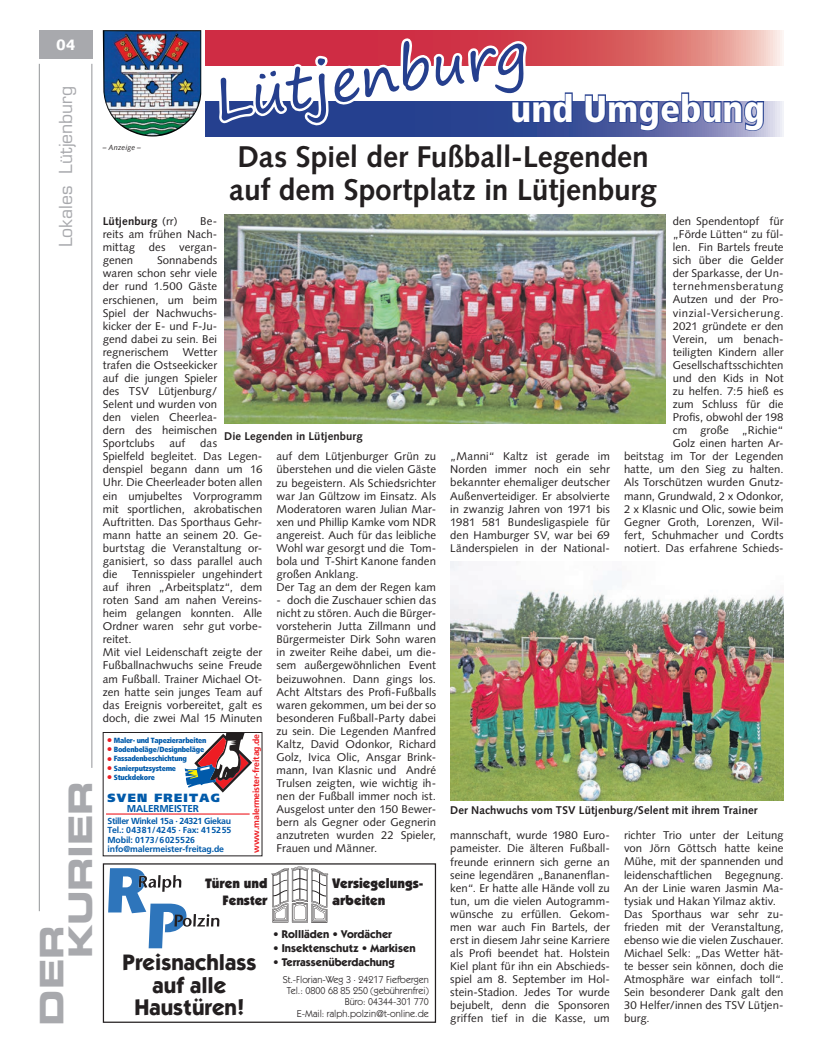
<style>
.page{position:relative;width:819px;height:1053px;background:#fff}
.page>*{position:absolute;margin:0;border:0;box-sizing:border-box;transform-origin:0 0}
.t1{font:57.5px "Segoe Print";color:#253f8e}
.t2{font:900 condensed 37.5px "Frutiger LT Std";color:#fff}
.t3{font:32.5px/28.9px "Eurostile LT Std Bold Ex 2";letter-spacing:-.01em;color:#a8a9ad}
.t4{font:700 30px/32.5px "Syntax LT Std";letter-spacing:-.005em;color:#231f20}
.t5{font:700 22.5px/22.5px "ITC Kabel Std";color:#231f20;text-align:center}
.t6{font:17.5px "Eurostile LT Std";color:#a8a9ad}
.t7{font:900 15px "Syntax LT Std";color:#fff}
.t8{font:900 13.75px/16.5px "ITC Kabel Std";color:#231f20;text-align:right}
.t9{font:900 11.88px "Frutiger LT Std";letter-spacing:.11em;color:#015aaa}
.t10{font:11.25px/13px "Syntax";letter-spacing:.005em;color:#231f20;text-align:justify}
.t11{font:700 11.25px "Syntax LT Std";letter-spacing:.01em;color:#231f20}
.t12{font:700 11.25px "ITC Kabel Std";color:#231f20}
.t13{font:700 11.25px "Syntax";letter-spacing:.01em;color:#231f20}
.t14{font:10px/11.2px "ITC Kabel Std";color:#231f20;text-align:right}
.t15{font:700 10px "Frutiger LT Std";letter-spacing:-.02em;color:#015aaa}
.t16{font:700 8.75px/9.4px "Frutiger LT Std";letter-spacing:-.02em;color:#015aaa}
.t17{font:700 8.75px "Frutiger LT Std";letter-spacing:-.02em;color:#ee1d23}
.t18{font:900 condensed 7.5px "Frutiger LT Std";letter-spacing:-.03em;color:#015aaa}
.t19{font:italic 7.5px "Syntax LT Std";letter-spacing:.01em;color:#231f20}
.s1{font-weight:400}
.s2{font-size:11.25px;color:#ee1d23}
</style>
<div class="page">
<hr style="left:39px;top:64px;width:1px;height:847px;background:#939598">
<hr style="left:92px;top:64px;width:1px;height:703px;background:#939598">
<div style="left:39px;top:30px;width:53px;height:29px;background:#a8a9ad"></div>
<svg style="left:108px;top:868px;width:111px;height:80px"></svg>
<svg style="left:271px;top:866px;width:57px;height:56px"></svg>
<div style="left:103px;top:863px;width:333px;height:159px;border:1px solid #231f20"></div>
<hr style="left:106px;top:813px;width:143px;height:1px;background:#ee1d23">
<svg style="left:185px;top:732px;width:67px;height:60px"></svg>
<svg style="left:206px;top:101px;width:577px;height:35px;background:#808aba"></svg>
<svg style="left:206px;top:30px;width:577px;height:36px;background:#dd7173"></svg>
<svg style="left:583px;top:92px;width:182px;height:40px"></svg>
<img style="left:103px;top:30px;width:98px;height:106px">
<svg style="left:214px;top:36px;width:360px;height:100px"></svg>
<img style="left:224px;top:214px;width:441px;height:210px">
<img style="left:450px;top:561px;width:333px;height:239px">
<p class="t7" style="left:56px;top:36px;width:21px">04</p>
<p class="t6" style="left:55px;top:247px;width:163px;rotate:-90deg">Lokales Lütjenburg</p>
<p class="t3" style="left:37px;top:958px;width:179px;text-indent:-67px;rotate:-90deg">DER<br>KURIER</p>
<p class="t19" style="left:103px;top:143px;width:40px">– Anzeige –</p>
<p class="t1" style="left:207px;top:50px;width:317px;rotate:-9deg">Lütjenburg</p>
<p class="t2" style="left:510px;top:86px;width:256px">und Umgebung</p>
<p class="t4" style="left:229px;top:141px;width:429px">Das Spiel der Fußball-Legenden auf dem Sportplatz in Lütjenburg</p>
<p class="t13" style="left:103px;top:215px;width:76px">Lütjenburg <span class="s1">(rr)</span></p>
<p class="t10" style="left:103px;top:215px;width:116px;text-indent:97px">Be&shy;reits am frühen Nach&shy;mittag des vergan&shy;genen</p>
<p class="t10" style="left:103px;top:254px;width:116px;text-indent:54px">Sonnabends waren schon sehr viele der rund 1.500 Gäste erschienen, um beim Spiel der Nachwuchs&shy;kicker der E- und F-Ju&shy;gend dabei zu sein. Bei regnerischem Wetter trafen die Ostseekicker auf die jungen Spieler des TSV Lütjenburg/ Selent und wurden von den vielen Cheerlea&shy;dern des heimischen Sportclubs</p>
<p class="t11" style="left:224px;top:429px;width:140px">Die Legenden in Lütjenburg</p>
<p class="t10" style="left:169px;top:437px;width:17px">auf</p>
<p class="t10" style="left:103px;top:437px;width:161px;text-align:left;text-indent:97px">das<br>Spielfeld begleitet. Das Legen&shy;denspiel begann dann um 16<br>Uhr. Die Cheerleader boten allen ein umjubeltes Vorprogramm mit sportlichen, akrobatischen<br>Auftritten. Das Sporthaus Gehr&shy;mann hatte an seinem 20. Ge&shy;burtstag die Veranstaltung or&shy;ganisiert, so dass parallel auch die</p>
<p class="t10" style="left:276px;top:450px;width:161px;text-align:left">auf dem Lütjenburger Grün zu überstehen und die vielen Gäste zu begeistern. Als Schiedsrichter war Jan Gültzow im Einsatz. Als<br>Moderatoren waren Julian Mar&shy;xen und Phillip Kamke vom NDR angereist. Auch für das leibliche<br>Wohl war gesorgt und die Tom&shy;bola und T-Shirt Kanone fanden großen Anklang.<br>Der Tag an dem der Regen kam</p>
<p class="t10" style="left:276px;top:593px;width:161px">- doch die Zuschauer schien das nicht zu stören. Auch die Bürger&shy;vorsteherin Jutta Zillmann und Bürgermeister Dirk Sohn waren in zweiter Reihe dabei, um die&shy;sem außergewöhnlichen Event beizuwohnen. Dann gings los.<br>Acht Altstars des Profi-Fußballs waren gekommen, um bei der so besonderen Fußball-Party dabei zu sein. Die Legenden Manfred Kaltz, David Odonkor, Richard Golz, Ivica Olic, Ansgar Brink&shy;mann, Ivan Klasnic und André Trulsen zeigten, wie wichtig ih&shy;nen der Fußball immer noch ist.<br>Ausgelost unter den 150 Bewer&shy;bern als Gegner oder Gegnerin anzutreten wurden 22 Spieler, Frauen und Männer.</p>
<p class="t10" style="left:103px;top:567px;width:161px;text-align:left;text-indent:29px">Tennisspieler ungehindert auf ihren „Arbeitsplatz“, dem roten Sand am nahen Vereins&shy;heim gelangen konnten. Alle<br>Ordner waren sehr gut vorbe&shy;reitet.<br>Mit viel Leidenschaft zeigte der<br>Fußballnachwuchs seine Freude am Fußball. Trainer Michael Ot&shy;zen hatte sein junges Team auf das Ereignis vorbereitet, galt es doch, die zwei Mal 15 Minuten</p>
<p class="t17" style="left:251px;top:853px;width:120px;rotate:-90deg">www.malermeister-freitag.de</p>
<p class="t18" style="left:107px;top:735px;width:101px"><span class="s2">•</span> Maler- und Tapezierarbeiten</p>
<p class="t18" style="left:107px;top:744px;width:99px"><span class="s2">•</span> Bodenbeläge/Designbeläge</p>
<p class="t18" style="left:107px;top:754px;width:82px"><span class="s2">•</span> Fassadenbeschichtung</p>
<p class="t18" style="left:107px;top:763px;width:71px"><span class="s2">•</span> Sanierputzsysteme</p>
<p class="t18" style="left:107px;top:772px;width:50px"><span class="s2">•</span> Stuckdekore</p>
<p class="t9" style="left:107px;top:790px;width:114px">SVEN FREITAG</p>
<p class="t15" style="left:127px;top:802px;width:73px">MALERMEISTER</p>
<p class="t16" style="left:107px;top:816px;width:125px">Stiller Winkel 15a · 24321 Giekau<br>Tel.: 04381/4245 · Fax: 415255<br>Mobil: 0173/6025526 info@malermeister-freitag.de</p>
<p class="t8" style="left:205px;top:875px;width:64px">Türen und<br>Fenster</p>
<p class="t8" style="left:332px;top:875px;width:92px;text-align:left">Versiegelungs&shy;arbeiten</p>
<p class="t12" style="left:273px;top:927px;width:120px">• Rollläden • Vordächer</p>
<p class="t12" style="left:273px;top:941px;width:144px">• Insektenschutz • Markisen</p>
<p class="t12" style="left:273px;top:955px;width:123px">• Terrassenüberdachung</p>
<p class="t14" style="left:283px;top:973px;width:148px">St.-Florian-Weg 3 · 24217 Fiefbergen<br>Tel.: 0800 68 85 250 (gebührenfrei)<br>Büro: 04344-301 770<br>E-Mail: ralph.polzin@t-online.de</p>
<p class="t5" style="left:123px;top:950px;width:135px">Preisnachlass auf alle<br>Haustüren!</p>
<p class="t10" style="left:450px;top:450px;width:161px">„Manni“ Kaltz ist gerade im Norden immer noch ein sehr bekannter ehemaliger deutscher Außenverteidiger. Er absolvierte in zwanzig Jahren von 1971 bis 1981 581 Bundesligaspiele für den Hamburger SV, war bei 69<br>Länderspielen in der National-</p>
<p class="t10" style="left:624px;top:215px;width:161px;text-align:right">den Spendentopf für<br>„Förde Lütten“ zu fül-<br>len. Fin Bartels freute<br>sich über die Gelder<br>der Sparkasse, der Un&shy;ternehmensberatung<br>Autzen und der Pro&shy;vinzial-Versicherung.<br>2021 gründete er den<br>Verein, um benach-<br>teiligten Kindern aller<br>Gesellschaftsschichten<br>und den Kids in Not<br>zu helfen. 7:5 hieß es<br>zum Schluss für die<br>Profis, obwohl der 198<br>cm große „Richie“<br>Golz einen harten Ar-<br>beitstag im Tor der Legenden hatte, um den Sieg zu halten.<br>Als Torschützen wurden Gnutz&shy;mann, Grundwald, 2 x Odonkor,<br>2 x Klasnic und Olic, sowie beim<br>Gegner Groth, Lorenzen, Wil&shy;fert, Schuhmacher und Cordts notiert. Das erfahrene Schieds-</p>
<p class="t11" style="left:450px;top:803px;width:309px">Der Nachwuchs vom TSV Lütjenburg/Selent mit ihrem Trainer</p>
<p class="t10" style="left:450px;top:829px;width:161px">mannschaft, wurde 1980 Euro&shy;pameister. Die älteren Fußball&shy;freunde erinnern sich gerne an seine legendären „Bananenflan&shy;ken“. Er hatte alle Hände voll zu tun, um die vielen Autogramm&shy;wünsche zu erfüllen. Gekom&shy;men war auch Fin Bartels, der erst in diesem Jahr seine Karriere als Profi beendet hat. Holstein Kiel plant für ihn ein Abschieds&shy;spiel am 8. September im Hol&shy;stein-Stadion. Jedes Tor wurde bejubelt, denn die Sponsoren griffen tief in die Kasse, um</p>
<p class="t10" style="left:624px;top:828px;width:161px;text-align:left">richter Trio unter der Leitung von Jörn Göttsch hatte keine<br>Mühe, mit der spannenden und leidenschaftlichen Begegnung.<br>An der Linie waren Jasmin Ma&shy;tysiak und Hakan Yilmaz aktiv.<br>Das Sporthaus war sehr zu&shy;frieden mit der Veranstaltung, ebenso wie die vielen Zuschauer.<br>Michael Selk: „Das Wetter hät&shy;te besser sein können, doch die<br>Atmosphäre war einfach toll“.<br>Sein besonderer Dank galt den<br>30 Helfer/innen des TSV Lütjen&shy;burg.</p>
</div>
